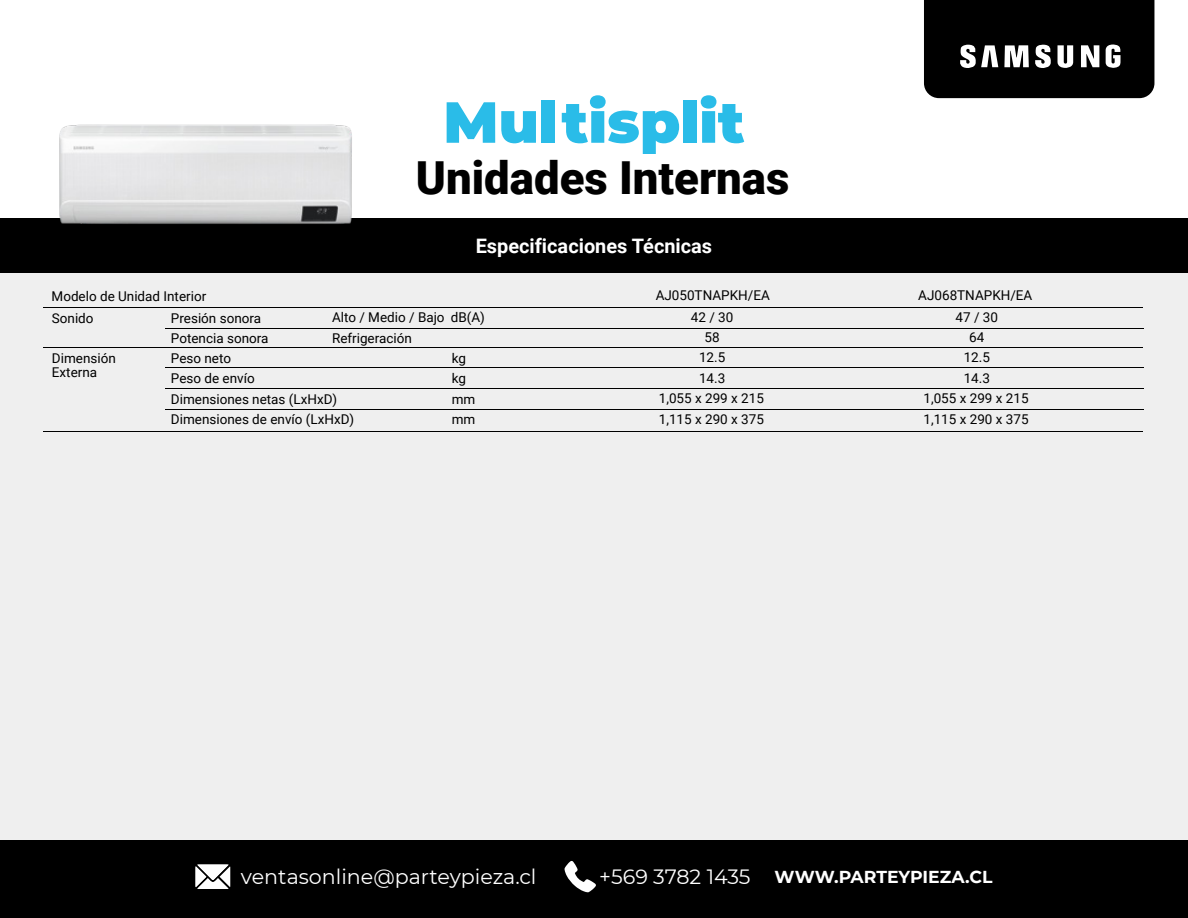
<style>
.page{position:relative;width:1188px;height:918px;background:#fff}
.page>*{position:absolute;margin:0;border:0;box-sizing:border-box;transform-origin:0 0}
.t1{font:900 57.75px "Montserrat";color:#2abce8}
.t2{font:900 45.6px "Roboto";color:#000}
.t3{font:20.7px "Montserrat";color:#fff}
.t4{font:700 19.95px "Roboto";color:#fff}
.t5{font:700 17.25px "Montserrat";color:#fff}
.t6{font:13.5px/20.2px "Roboto";color:#000}
.s1{font-weight:400;font-size:20.7px}
</style>
<div class="page">
<div style="left:0;top:262px;width:1188px;height:615px;background:#efefef"></div>
<div style="left:0;top:841px;width:1188px;height:77px;background:#000"></div>
<svg style="left:196px;top:865px;width:34px;height:24px"></svg>
<svg style="left:564px;top:861px;width:32px;height:31px"></svg>
<svg style="left:924px;top:0;width:230px;height:98px;background:#181818"></svg>
<div style="left:0;top:218px;width:1188px;height:55px;background:#000"></div>
<hr style="left:44px;top:307px;width:1099px;height:1px;background:#000">
<hr style="left:165px;top:328px;width:978px;height:1px;background:#000">
<hr style="left:165px;top:367px;width:978px;height:1px;background:#000">
<hr style="left:165px;top:388px;width:978px;height:1px;background:#000">
<hr style="left:165px;top:409px;width:978px;height:1px;background:#000">
<hr style="left:44px;top:347px;width:1099px;height:1px;background:#000">
<hr style="left:44px;top:431px;width:1099px;height:1px;background:#000">
<img style="left:59px;top:124px;width:293px;height:100px">
<h1 class="t1" style="left:443px;top:79px;width:303px">Multisplit</h1>
<h2 class="t2" style="left:416px;top:146px;width:375px">Unidades Internas</h2>
<h3 class="t4" style="left:476px;top:232px;width:238px">Especificaciones Técnicas</h3>
<p class="t6" style="left:656px;top:284px;width:116px">AJ050TNAPKH/EA</p>
<p class="t6" style="left:918px;top:284px;width:116px">AJ068TNAPKH/EA</p>
<p class="t6" style="left:52px;top:284px;width:156px;line-height:22.4px">Modelo de Unidad Interior<br>Sonido</p>
<p class="t6" style="left:171px;top:308px;width:92px">Presión sonora</p>
<p class="t6" style="left:332px;top:307px;width:154px">Alto / Medio / Bajo dB(A)</p>
<p class="t6" style="left:659px;top:307px;width:107px;text-align:center">42 / 30<br>58<br>12.5<br>14.3<br>1,055 x 299 x 215</p>
<p class="t6" style="left:659px;top:409px;width:107px">1,115 x 290 x 375</p>
<p class="t6" style="left:923px;top:307px;width:107px;text-align:center">47 / 30<br>64<br>12.5<br>14.3<br>1,055 x 299 x 215</p>
<p class="t6" style="left:923px;top:409px;width:107px">1,115 x 290 x 375</p>
<p class="t6" style="left:171px;top:328px;width:99px">Potencia sonora</p>
<p class="t6" style="left:332px;top:328px;width:81px">Refrigeración</p>
<p class="t6" style="left:171px;top:347px;width:185px">Peso neto<br>Peso de envío<br>Dimensiones netas (LxHxD)<br>Dimensiones de envío (LxHxD)</p>
<p class="t6" style="left:52px;top:351px;width:65px;line-height:13.6px">Dimensión<br>Externa</p>
<p class="t6" style="left:452px;top:348px;width:16px;line-height:19.6px">kg kg</p>
<p class="t6" style="left:452px;top:389px;width:25px">mm mm</p>
<h3 class="t3" style="left:241px;top:862px;width:297px">ventasonline@parteypieza.cl</h3>
<p class="t5" style="left:599px;top:865px;width:395px"><span class="s1">+569 3782 1435</span> WWW.PARTEYPIEZA.CL</p>
</div>
